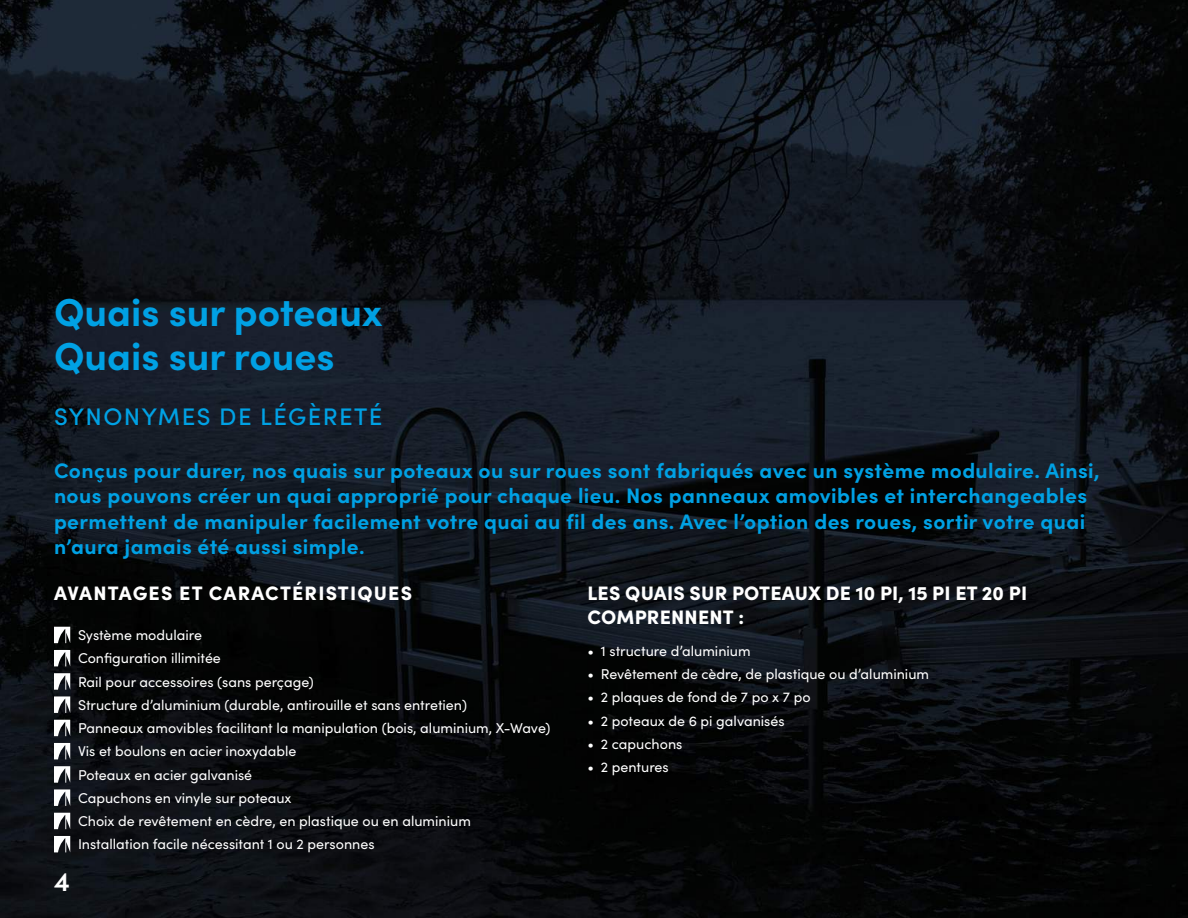
<style>
.page{position:relative;width:1188px;height:918px;background:#fff}
.page>*{position:absolute;margin:0;border:0;box-sizing:border-box;transform-origin:0 0}
.t1{font:700 39px/43.5px "Sofia Pro";color:#00a1e4}
.t2{font:600 27px "Sofia Pro";color:#fff}
.t3{font:500 24px "Sofia Pro";letter-spacing:.06em;color:#00a1e4}
.t4{font:700 21px/25.5px "Sofia Pro";letter-spacing:.02em;color:#00a1e4}
.t5{font:900 19.5px/24px "Sofia Pro";letter-spacing:.01em;color:#fff}
.t6{font:900 19.5px "Sofia Pro";letter-spacing:.06em;color:#fff}
.t7{font:14.25px/23.2px "Sofia Pro";color:#fff}
</style>
<div class="page">
<img style="left:0;top:0;width:1187px;height:918px">
<hr style="left:1187px;top:0;width:1px;height:918px;background:#92c5eb">
<svg style="left:54px;top:627px;width:16px;height:16px"></svg>
<svg style="left:54px;top:650px;width:16px;height:16px"></svg>
<svg style="left:54px;top:673px;width:16px;height:17px"></svg>
<svg style="left:54px;top:696px;width:16px;height:17px"></svg>
<svg style="left:54px;top:720px;width:16px;height:16px"></svg>
<svg style="left:54px;top:743px;width:16px;height:16px"></svg>
<svg style="left:54px;top:766px;width:16px;height:17px"></svg>
<svg style="left:54px;top:789px;width:16px;height:17px"></svg>
<svg style="left:54px;top:813px;width:16px;height:16px"></svg>
<svg style="left:54px;top:836px;width:16px;height:16px"></svg>
<h1 class="t1" style="left:54px;top:288px;width:330px">Quais sur poteaux<br>Quais sur roues</h1>
<h3 class="t3" style="left:54px;top:399px;width:330px">SYNONYMES DE LÉGÈRETÉ</h3>
<p class="t4" style="left:54px;top:456px;width:1047px">Conçus pour durer, nos quais sur poteaux ou sur roues sont fabriqués avec un système modulaire. Ainsi, nous pouvons créer un quai approprié pour chaque lieu. Nos panneaux amovibles et interchangeables permettent de manipuler facilement votre quai au fil des ans. Avec l’option des roues, sortir votre quai n’aura jamais été aussi simple.</p>
<h3 class="t6" style="left:54px;top:578px;width:360px">AVANTAGES ET CARACTÉRISTIQUES</h3>
<p class="t7" style="left:78px;top:623px;width:474px">Système modulaire<br>Configuration illimitée<br>Rail pour accessoires (sans perçage)<br>Structure d’aluminium (durable, antirouille et sans entretien)<br>Panneaux amovibles facilitant la manipulation (bois, aluminium, X-Wave)<br>Vis et boulons en acier inoxydable<br>Poteaux en acier galvanisé<br>Capuchons en vinyle sur poteaux<br>Choix de revêtement en cèdre, en plastique ou en aluminium<br>Installation facile nécessitant 1 ou 2 personnes</p>
<h3 class="t5" style="left:587px;top:580px;width:441px">LES QUAIS SUR POTEAUX DE 10 PI, 15 PI ET 20 PI<br>COMPRENNENT :</h3>
<p class="t7" style="left:587px;top:639px;width:165px">• 1 structure d’aluminium</p>
<p class="t7" style="left:587px;top:662px;width:343px">• Revêtement de cèdre, de plastique ou d’aluminium</p>
<p class="t7" style="left:587px;top:685px;width:225px">• 2 plaques de fond de 7 po x 7 po</p>
<p class="t7" style="left:587px;top:708px;width:199px">• 2 poteaux de 6 pi galvanisés</p>
<p class="t7" style="left:587px;top:732px;width:97px">• 2 capuchons</p>
<p class="t7" style="left:587px;top:755px;width:83px">• 2 pentures</p>
<h2 class="t2" style="left:54px;top:861px;width:17px">4</h2>
</div>
